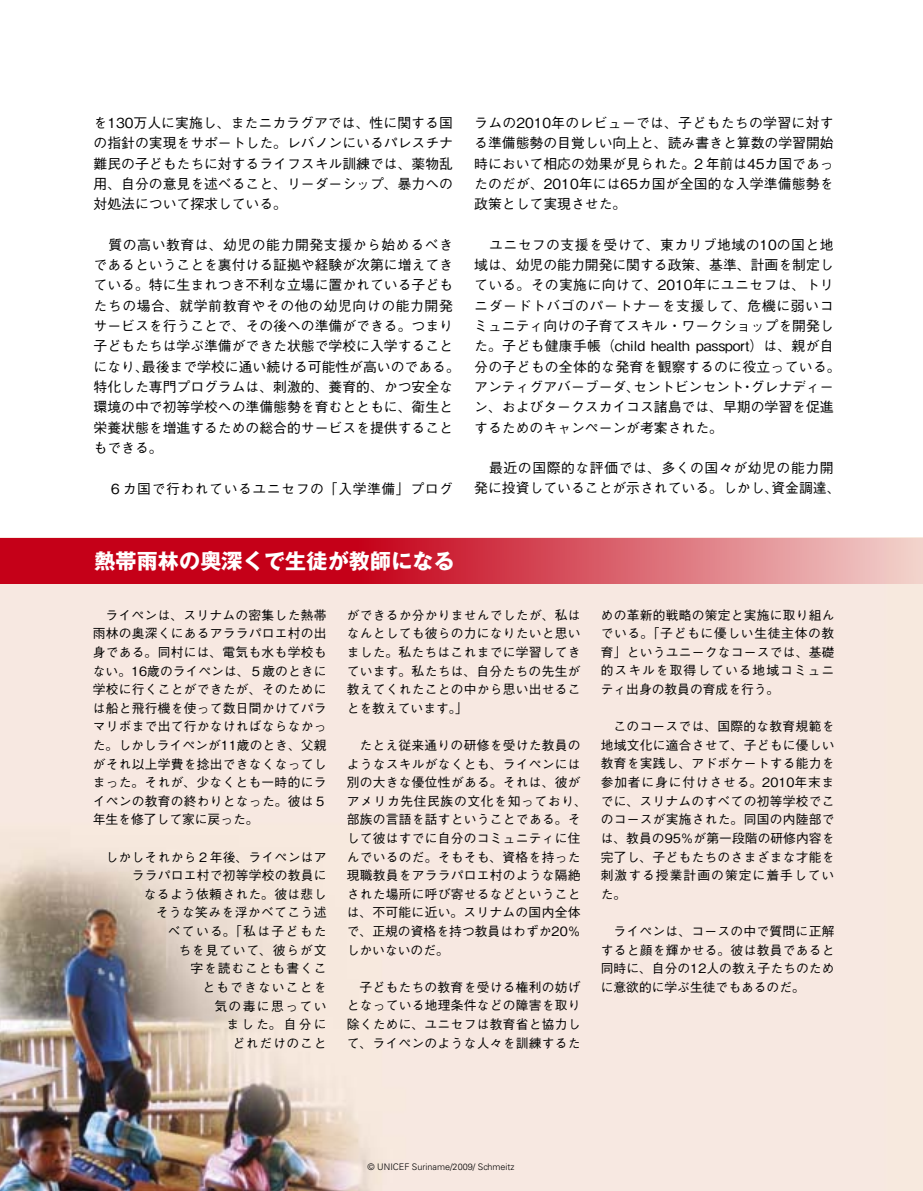
<style>
.page{position:relative;width:923px;height:1191px;background:#fff}
.page>*{position:absolute;margin:0;border:0;box-sizing:border-box;transform-origin:0 0}
.t1{font:700 21px "Gothic MB101 Pro";letter-spacing:.01em;color:#fff}
.t2{font:500 13.8px/20.2px "Gothic BBB Pro";color:#000;text-align:justify}
.t3{font:500 13.8px/20.2px "Gothic BBB Pro";letter-spacing:.02em;color:#000;text-align:center}
.t4{font:500 13.8px "Gothic BBB Pro";letter-spacing:.04em;color:#000}
.t5{font:500 12.75px/18.6px "Gothic BBB Pro";letter-spacing:.02em;color:#000;text-align:justify}
.t6{font:300 9px "Univers LT Std";color:#000}
</style>
<div class="page">
<div style="left:0;top:537px;width:923px;height:654px;background:#f7e9de"></div>
<img style="left:0;top:583px;width:896px;height:608px">
<svg style="left:0;top:538px;width:923px;height:45px;background:#d24150"></svg>
<p class="t2" style="left:94px;top:111px;width:361px">を130万人に実施し、またニカラグアでは、性に関する国の指針の実現をサポートした。レバノンにいるパレスチナ難民の子どもたちに対するライフスキル訓練では、薬物乱用、自分の意見を述べること、リーダーシップ、暴力への対処法について探求している。</p>
<p class="t2" style="left:94px;top:233px;width:368px;text-align:left;text-indent:15px">質の高い教育は、幼児の能力開発支援から始めるべきであるということを裏付ける証拠や経験が次第に増えてきている。特に生まれつき不利な立場に置かれている子どもたちの場合、就学前教育やその他の幼児向けの能力開発サービスを行うことで、その後への準備ができる。つまり子どもたちは学ぶ準備ができた状態で学校に入学することになり、最後まで学校に通い続ける可能性が高いのである。特化した専門プログラムは、刺激的、養育的、かつ安全な環境の中で初等学校への準備態勢を育むとともに、衛生と栄養状態を増進するための総合的サービスを提供することもできる。</p>
<p class="t4" style="left:108px;top:477px;width:346px">６カ国で行われているユニセフの「入学準備」プログ</p>
<p class="t2" style="left:474px;top:111px;width:361px">ラムの2010年のレビューでは、子どもたちの学習に対する準備態勢の目覚しい向上と、読み書きと算数の学習開始時において相応の効果が見られた。２年前は45カ国であったのだが、2010年には65カ国が全国的な入学準備態勢を政策として実現させた。</p>
<p class="t2" style="left:474px;top:233px;width:368px;text-align:left;text-indent:15px">ユニセフの支援を受けて、東カリブ地域の10の国と地域は、幼児の能力開発に関する政策、基準、計画を制定している。その実施に向けて、2010年にユニセフは、トリニダードトバゴのパートナーを支援して、危機に弱いコミュニティ向けの子育てスキル・ワークショップを開発した。子ども健康手帳（child health passport）は、親が自分の子どもの全体的な発育を観察するのに役立っている。アンティグアバーブーダ、セントビンセント・グレナディーン、およびタークスカイコス諸島では、早期の学習を促進するためのキャンペーンが考案された。</p>
<p class="t3" style="left:474px;top:456px;width:368px">最近の国際的な評価では、多くの国々が幼児の能力開<br>発に投資していることが示されている。しかし、資金調達、</p>
<h1 class="t1" style="left:94px;top:543px;width:362px">熱帯雨林の奥深くで生徒が教師になる</h1>
<p class="t5" style="left:93px;top:604px;width:235px;text-indent:13px">ライペンは、スリナムの密集した熱帯雨林の奥深くにあるアララパロエ村の出身である。同村には、電気も水も学校もない。16歳のライペンは、５歳のときに学校に行くことができたが、そのためには船と飛行機を使って数日間かけてパラマリボまで出て行かなければならなかった。しかしライペンが11歳のとき、父親がそれ以上学費を捻出できなくなってしまった。それが、少なくとも一時的にライペンの教育の終わりとなった。彼は５年生を修了して家に戻った。</p>
<p class="t5" style="left:106px;top:846px;width:222px;text-align:right">しかしそれから２年後、ライペンはアララパロエ村で初等学校の教員に<br>なるよう依頼された。彼は悲し<br>そうな笑みを浮かべてこう述<br>べている。「私は子どもた<br>ちを見ていて、彼らが文<br>字を読むことも書くこ<br>ともできないことを<br>気の毒に思ってい<br>ました。自分に<br>どれだけのこと</p>
<p class="t5" style="left:347px;top:604px;width:235px">ができるか分かりませんでしたが、私はなんとしても彼らの力になりたいと思いました。私たちはこれまでに学習してきています。私たちは、自分たちの先生が教えてくれたことの中から思い出せることを教えています。」</p>
<p class="t5" style="left:347px;top:734px;width:242px;text-align:left;text-indent:13px">たとえ従来通りの研修を受けた教員のようなスキルがなくとも、ライペンには別の大きな優位性がある。それは、彼がアメリカ先住民族の文化を知っており、部族の言語を話すということである。そして彼はすでに自分のコミュニティに住んでいるのだ。そもそも、資格を持った現職教員をアララパロエ村のような隔絶された場所に呼び寄せるなどということは、不可能に近い。スリナムの国内全体で、正規の資格を持つ教員はわずか20％しかいないのだ。</p>
<p class="t5" style="left:347px;top:976px;width:235px;text-indent:13px">子どもたちの教育を受ける権利の妨げとなっている地理条件などの障害を取り除くために、ユニセフは教育省と協力して、ライペンのような人々を訓練するた</p>
<p class="t5" style="left:601px;top:604px;width:235px">めの革新的戦略の策定と実施に取り組んでいる。「子どもに優しい生徒主体の教育」というユニークなコースでは、基礎的スキルを取得している地域コミュニティ出身の教員の育成を行う。</p>
<p class="t5" style="left:601px;top:715px;width:235px;text-indent:13px">このコースでは、国際的な教育規範を地域文化に適合させて、子どもに優しい教育を実践し、アドボケートする能力を参加者に身に付けさせる。2010年末までに、スリナムのすべての初等学校でこのコースが実施された。同国の内陸部では、教員の95％が第一段階の研修内容を完了し、子どもたちのさまざまな才能を刺激する授業計画の策定に着手していた。</p>
<p class="t5" style="left:601px;top:920px;width:235px;text-indent:13px">ライペンは、コースの中で質問に正解すると顔を輝かせる。彼は教員であると同時に、自分の12人の教え子たちのために意欲的に学ぶ生徒でもあるのだ。</p>
<p class="t6" style="left:367px;top:1161px;width:149px">© UNICEF Suriname/2009/ Schmeitz</p>
</div>
